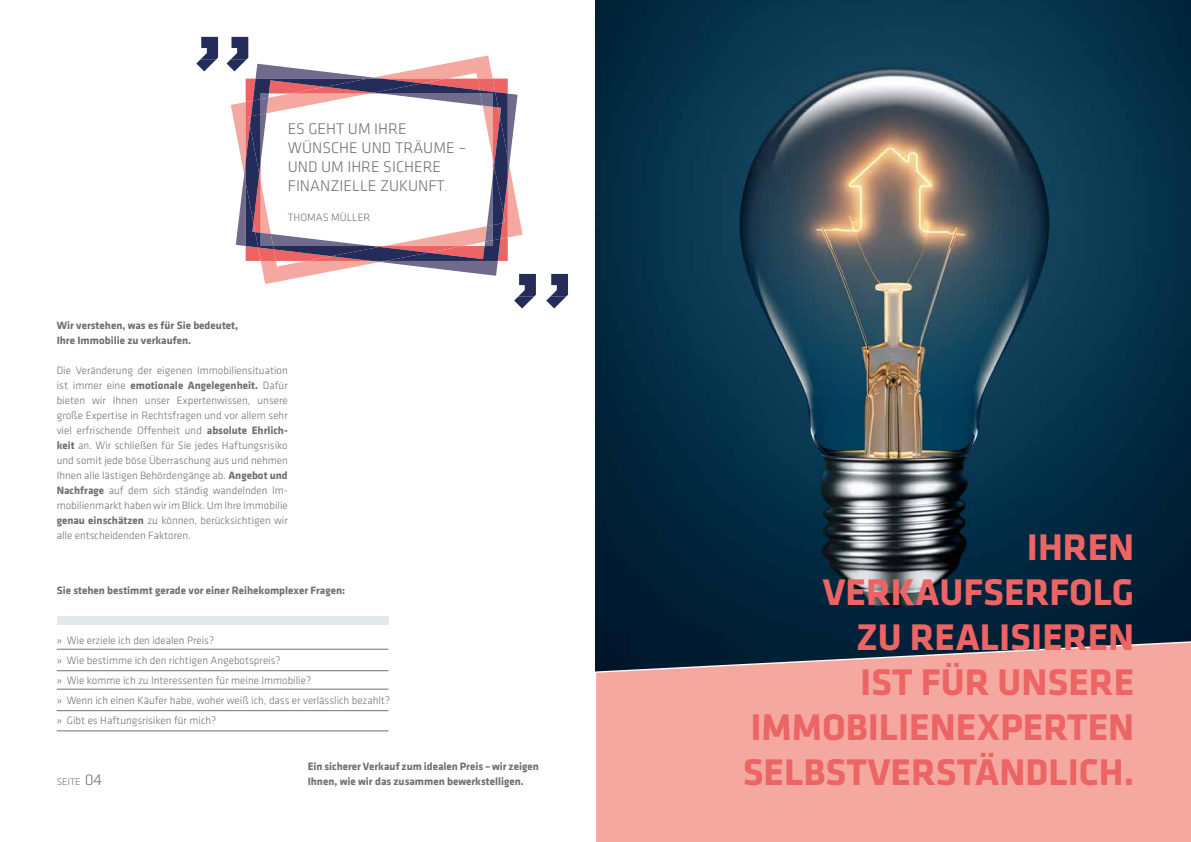
<style>
.page{position:relative;width:1191px;height:842px;background:#fff}
.page>*{position:absolute;margin:0;border:0;box-sizing:border-box;transform-origin:0 0}
.t1{font:700 38.5px/45px "Klavika";color:#ec6464;text-align:right}
.t2{font:300 16px/19px "Klavika";color:#706f6f}
.t3{font:300 11px/15px "Klavika";color:#706f6f;text-align:justify}
.t4{font:700 11px/15px "Klavika";color:#706f6f}
.t5{font:300 10px "Klavika";color:#706f6f}
.s1{font-size:11px}
.s2{font-weight:700}
.s3{font-size:16px}
</style>
<div class="page">
<img style="left:595px;top:0;width:596px;height:640px">
<svg style="left:595px;top:640px;width:596px;height:202px;background:#e19d97"></svg>
<svg style="left:231px;top:56px;width:291px;height:228px"></svg>
<svg style="left:236px;top:64px;width:281px;height:212px"></svg>
<svg style="left:244px;top:78px;width:265px;height:184px"></svg>
<svg style="left:246px;top:79px;width:262px;height:182px"></svg>
<svg style="left:196px;top:37px;width:22px;height:34px"></svg>
<svg style="left:226px;top:37px;width:22px;height:34px"></svg>
<svg style="left:514px;top:274px;width:22px;height:34px"></svg>
<svg style="left:546px;top:274px;width:22px;height:34px"></svg>
<div style="left:57px;top:616px;width:331px;height:9px;background:#e4eaeb"></div>
<hr style="left:57px;top:649px;width:331px;height:1px;background:#706f6f">
<hr style="left:57px;top:670px;width:331px;height:1px;background:#706f6f">
<hr style="left:57px;top:689px;width:331px;height:1px;background:#706f6f">
<hr style="left:57px;top:710px;width:331px;height:1px;background:#706f6f">
<hr style="left:57px;top:731px;width:331px;height:1px;background:#706f6f">
<h2 class="t2" style="left:288px;top:119px;width:180px">ES GEHT UM IHRE<br>WÜNSCHE UND TRÄUME –<br>UND UM IHRE SICHERE<br>FINANZIELLE ZUKUNFT<span class="s1">.</span></h2>
<p class="t3" style="left:288px;top:210px;width:84px">THOMAS MÜLLER</p>
<p class="t4" style="left:57px;top:318px;width:183px">Wir verstehen, was es für Sie bedeutet,<br>Ihre Immobilie zu verkaufen.</p>
<p class="t3" style="left:57px;top:363px;width:233px">Die Veränderung der eigenen Immobiliensituation ist immer eine <span class="s2">emotionale Angelegenheit.</span> Dafür bieten wir Ihnen unser Expertenwissen, unsere große Expertise in Rechtsfragen und vor allem sehr viel erfrischende Offenheit und <span class="s2">absolute Ehrlich&shy;keit</span> an. Wir schließen für Sie jedes Haftungsrisiko und somit jede böse Überraschung aus und nehmen Ihnen alle lästigen Behördengänge ab. <span class="s2">Angebot und Nachfrage</span> auf dem sich ständig wandelnden Im&shy;mobilienmarkt haben wir im Blick. Um Ihre Immobilie <span class="s2">genau einschätzen</span> zu können, berücksichtigen wir alle entscheidenden Faktoren.</p>
<p class="t4" style="left:57px;top:583px;width:290px">Sie stehen bestimmt gerade vor einer Reihekomplexer Fragen:</p>
<p class="t3" style="left:57px;top:630px;width:335px;line-height:20px;text-align:left">» Wie erziele ich den idealen Preis?<br>» Wie bestimme ich den richtigen Angebotspreis?<br>» Wie komme ich zu Interessenten für meine Immobilie?<br>» Wenn ich einen Käufer habe, woher weiß ich, dass er verlässlich bezahlt? » Gibt es Haftungsrisiken für mich?</p>
<p class="t5" style="left:57px;top:777px;width:47px">SEITE <span class="s3">04</span></p>
<p class="t4" style="left:308px;top:759px;width:233px">Ein sicherer Verkauf zum idealen Preis – wir zeigen<br>Ihnen, wie wir das zusammen bewerkstelligen.</p>
<h1 class="t1" style="left:742px;top:525px;width:393px">IHREN<br>VERKAUFSERFOLG<br>ZU REALISIEREN<br>IST FÜR UNSERE<br>IMMOBILIENEXPERTEN<br>SELBSTVERSTÄNDLICH.</h1>
</div>
